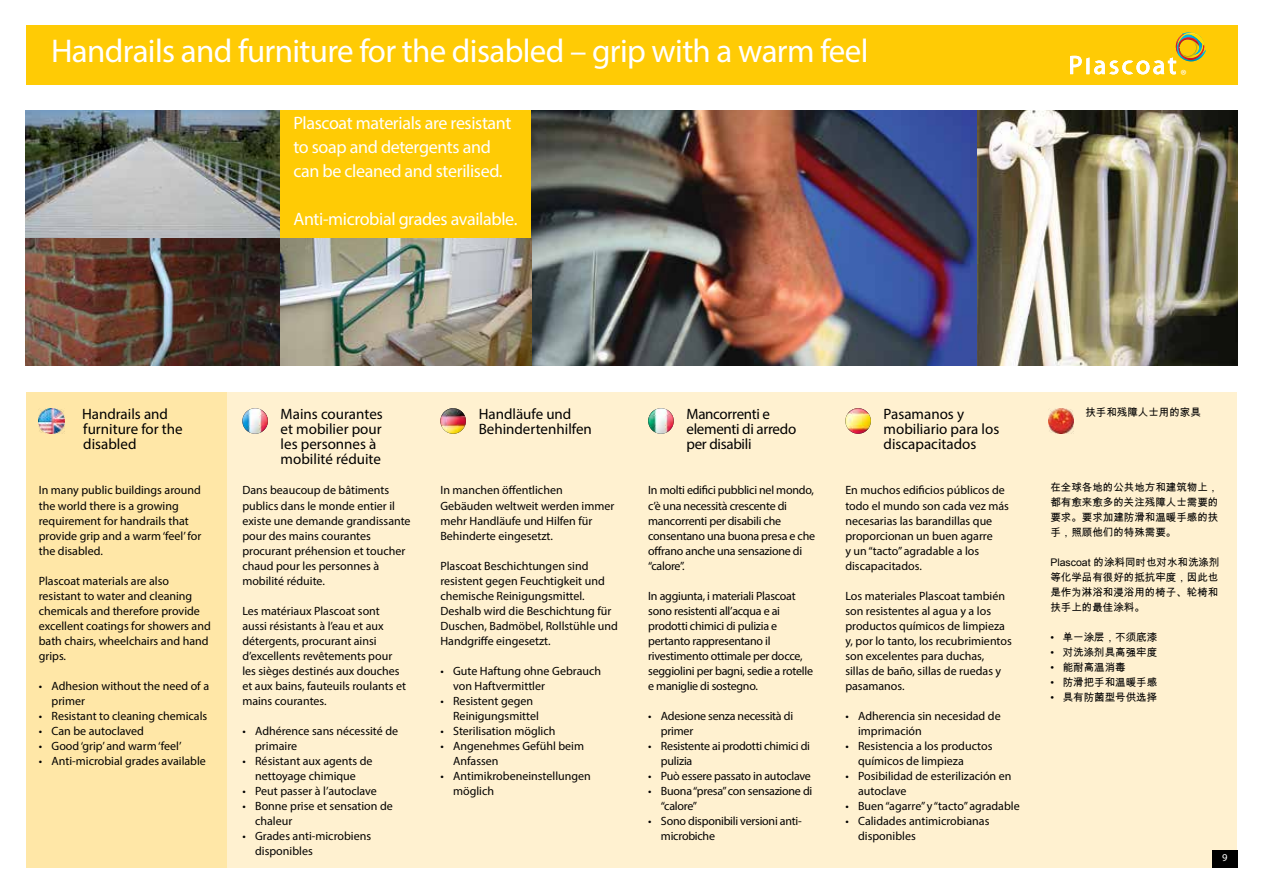
<style>
.page{position:relative;width:1263px;height:893px;background:#fff}
.page>*{position:absolute;margin:0;border:0;box-sizing:border-box;transform-origin:0 0}
.t1{font:33px "Myriad Pro";letter-spacing:-.02em;color:#fff}
.t2{font:18px/24px "Myriad Pro";letter-spacing:-.02em;color:#fff}
.t3{font:15px/15px "Myriad Pro";color:#000}
.t4{font:15px/15px "Myriad Pro";letter-spacing:-.02em;color:#000}
.t5{font:14.85px "Myriad Pro";color:#fff}
.t6{font:12px/15px "Myriad Pro";color:#000}
.t7{font:12px/15px "Myriad Pro";letter-spacing:-.02em;color:#000}
.t8{font:10.5px/15px "Arial Unicode MS";color:#000;text-align:justify}
.t9{font:10.5px "Myriad Pro";color:#fff}
</style>
<div class="page">
<div style="left:26px;top:392px;width:201px;height:475px;background:#ffe7a7"></div>
<div style="left:227px;top:392px;width:1010px;height:475px;background:#fff1d0"></div>
<div style="left:26px;top:26px;width:1211px;height:59px;background:#ffcb05"></div>
<img style="left:242px;top:408px;width:26px;height:26px;border-radius:13px">
<img style="left:440px;top:408px;width:26px;height:26px;border-radius:13px">
<img style="left:648px;top:408px;width:26px;height:26px;border-radius:13px">
<img style="left:845px;top:408px;width:26px;height:26px;border-radius:13px">
<img style="left:26px;top:111px;width:255px;height:127px">
<img style="left:26px;top:238px;width:255px;height:128px">
<img style="left:531px;top:111px;width:447px;height:255px">
<img style="left:978px;top:111px;width:259px;height:255px">
<div style="left:281px;top:111px;width:250px;height:127px;background:#ffcb05"></div>
<div style="left:1212px;top:850px;width:25px;height:17px;background:#000"></div>
<svg style="left:1070px;top:32px;width:136px;height:42px"></svg>
<img style="left:39px;top:408px;width:25px;height:26px">
<img style="left:1048px;top:408px;width:26px;height:26px">
<img style="left:281px;top:238px;width:250px;height:128px">
<h1 class="t1" style="left:51px;top:30px;width:819px">Handrails and furniture for the disabled – grip with a warm feel</h1>
<h2 class="t2" style="left:293px;top:111px;width:220px">Plascoat materials are resistant to soap and detergents and can be cleaned and sterilised.</h2>
<h2 class="t2" style="left:293px;top:207px;width:225px">Anti-microbial grades available.</h2>
<p class="t5" style="left:1180px;top:66px;width:8px">®</p>
<p class="t3" style="left:82px;top:407px;width:102px">Handrails and furniture for the disabled</p>
<p class="t6" style="left:39px;top:483px;width:164px">In many public buildings around the world there is a growing requirement for handrails that provide grip and a warm‘feel’for the disabled.</p>
<p class="t6" style="left:39px;top:573px;width:174px">Plascoat materials are also resistant to water and cleaning chemicals and therefore provide excellent coatings for showers and bath chairs, wheelchairs and hand grips.</p>
<p class="t6" style="left:52px;top:678px;width:159px;text-indent:-13px">• Adhesion without the need of a primer</p>
<p class="t6" style="left:39px;top:708px;width:170px">• Resistant to cleaning chemicals</p>
<p class="t6" style="left:39px;top:723px;width:107px">• Can be autoclaved</p>
<p class="t6" style="left:39px;top:738px;width:144px">• Good‘grip’ and warm‘feel’</p>
<p class="t6" style="left:39px;top:753px;width:169px">• Anti-microbial grades available</p>
<p class="t3" style="left:281px;top:407px;width:104px">Mains courantes et mobilier pour les personnes à mobilité réduite</p>
<p class="t6" style="left:242px;top:483px;width:170px">Dans beaucoup de bâtiments publics dans le monde entier il existe une demande grandissante pour des mains courantes procurant préhension et toucher chaud pour les personnes à mobilité réduite.</p>
<p class="t6" style="left:242px;top:603px;width:165px">Les matériaux Plascoat sont aussi résistants à l’eau et aux détergents, procurant ainsi d’excellents revêtements pour les sièges destinés aux douches et aux bains, fauteuils roulants et mains courantes.</p>
<p class="t6" style="left:255px;top:723px;width:145px;text-indent:-13px">• Adhérence sans nécessité de primaire</p>
<p class="t6" style="left:242px;top:753px;width:132px;text-align:center">• Résistant aux agents de nettoyage chimique</p>
<p class="t6" style="left:242px;top:783px;width:136px">• Peut passer à l’autoclave</p>
<p class="t6" style="left:255px;top:798px;width:139px;text-indent:-13px">• Bonne prise et sensation de chaleur</p>
<p class="t6" style="left:255px;top:828px;width:117px;text-indent:-13px">• Grades anti-microbiens disponibles</p>
<p class="t3" style="left:479px;top:407px;width:115px">Handläufe und<br>Behindertenhilfen</p>
<p class="t6" style="left:440px;top:483px;width:175px">In manchen öffentlichen<br>Gebäuden weltweit werden immer mehr Handläufe und Hilfen für<br>Behinderte eingesetzt.</p>
<p class="t6" style="left:440px;top:558px;width:179px">Plascoat Beschichtungen sind resistent gegen Feuchtigkeit und chemische Reinigungsmittel.<br>Deshalb wird die Beschichtung für<br>Duschen, Badmöbel, Rollstühle und<br>Handgriffe eingesetzt.</p>
<p class="t6" style="left:453px;top:663px;width:149px;text-indent:-13px">• Gute Haftung ohne Gebrauch von Haftvermittler</p>
<p class="t6" style="left:453px;top:693px;width:87px;text-indent:-13px">• Resistent gegen<br>Reinigungsmittel</p>
<p class="t6" style="left:440px;top:723px;width:117px">• Sterilisation möglich</p>
<p class="t6" style="left:453px;top:738px;width:132px;text-indent:-13px">• Angenehmes Gefühl beim<br>Anfassen</p>
<p class="t6" style="left:453px;top:768px;width:139px;text-indent:-13px">• Antimikrobeneinstellungen möglich</p>
<p class="t4" style="left:686px;top:407px;width:111px">Mancorrenti e elementi di arredo per disabili</p>
<p class="t7" style="left:648px;top:483px;width:168px">In molti edifici pubblici nel mondo, c’è una necessità crescente di mancorrenti per disabili che consentano una buona presa e che offrano anche una sensazione di “calore”.</p>
<p class="t7" style="left:648px;top:588px;width:166px">In aggiunta, i materiali Plascoat sono resistenti all’acqua e ai prodotti chimici di pulizia e pertanto rappresentano il rivestimento ottimale per docce, seggiolini per bagni, sedie a rotelle e maniglie di sostegno.</p>
<p class="t7" style="left:661px;top:708px;width:134px;text-indent:-13px">• Adesione senza necessità di primer</p>
<p class="t7" style="left:661px;top:738px;width:151px;text-indent:-13px">• Resistente ai prodotti chimici di pulizia</p>
<p class="t7" style="left:648px;top:768px;width:164px">• Può essere passato in autoclave</p>
<p class="t7" style="left:661px;top:783px;width:153px;text-indent:-13px">• Buona“presa”con sensazione di “calore”</p>
<p class="t7" style="left:661px;top:813px;width:142px;text-indent:-13px">• Sono disponibili versioni anti&shy;microbiche</p>
<p class="t3" style="left:884px;top:407px;width:117px">Pasamanos y mobiliario para los discapacitados</p>
<p class="t6" style="left:845px;top:483px;width:165px">En muchos edificios públicos de todo el mundo son cada vez más necesarias las barandillas que proporcionan un buen agarre<br>y un“tacto” agradable a los discapacitados.</p>
<p class="t6" style="left:845px;top:588px;width:168px">Los materiales Plascoat también son resistentes al agua y a los productos químicos de limpieza y, por lo tanto, los recubrimientos son excelentes para duchas,<br>sillas de baño, sillas de ruedas y pasamanos.</p>
<p class="t6" style="left:858px;top:708px;width:144px;text-indent:-13px">• Adherencia sin necesidad de imprimación</p>
<p class="t6" style="left:858px;top:738px;width:136px;text-indent:-13px">• Resistencia a los productos químicos de limpieza</p>
<p class="t6" style="left:858px;top:768px;width:155px;text-indent:-13px">• Posibilidad de esterilización en autoclave</p>
<p class="t6" style="left:845px;top:798px;width:176px">• Buen“agarre” y “tacto” agradable</p>
<p class="t6" style="left:858px;top:813px;width:133px;text-indent:-13px">• Calidades antimicrobianas disponibles</p>
<p class="t8" style="left:1085px;top:404px;width:117px">扶手和残障人士用的家具</p>
<p class="t8" style="left:1050px;top:479px;width:169px">在全球各地的公共地方和建筑物上，都有愈来愈多的关注残障人士需要的要求。要求加建防滑和温暖手感的扶手，照顾他们的特殊需要。</p>
<p class="t8" style="left:1050px;top:554px;width:171px">Plascoat 的涂料同时也对水和洗涤剂等化学品有很好的抵抗牢度，因此也是作为淋浴和浸浴用的椅子、轮椅和扶手上的最佳涂料。</p>
<p class="t8" style="left:1050px;top:629px;width:108px">• 单一涂层，不须底漆</p>
<p class="t8" style="left:1050px;top:644px;width:108px">• 对洗涤剂具高强牢度</p>
<p class="t8" style="left:1050px;top:659px;width:77px">• 能耐高温消毒</p>
<p class="t8" style="left:1050px;top:674px;width:108px">• 防滑把手和温暖手感</p>
<p class="t8" style="left:1050px;top:689px;width:108px">• 具有防菌型号供选择</p>
<p class="t9" style="left:1222px;top:851px;width:7px">9</p>
</div>
